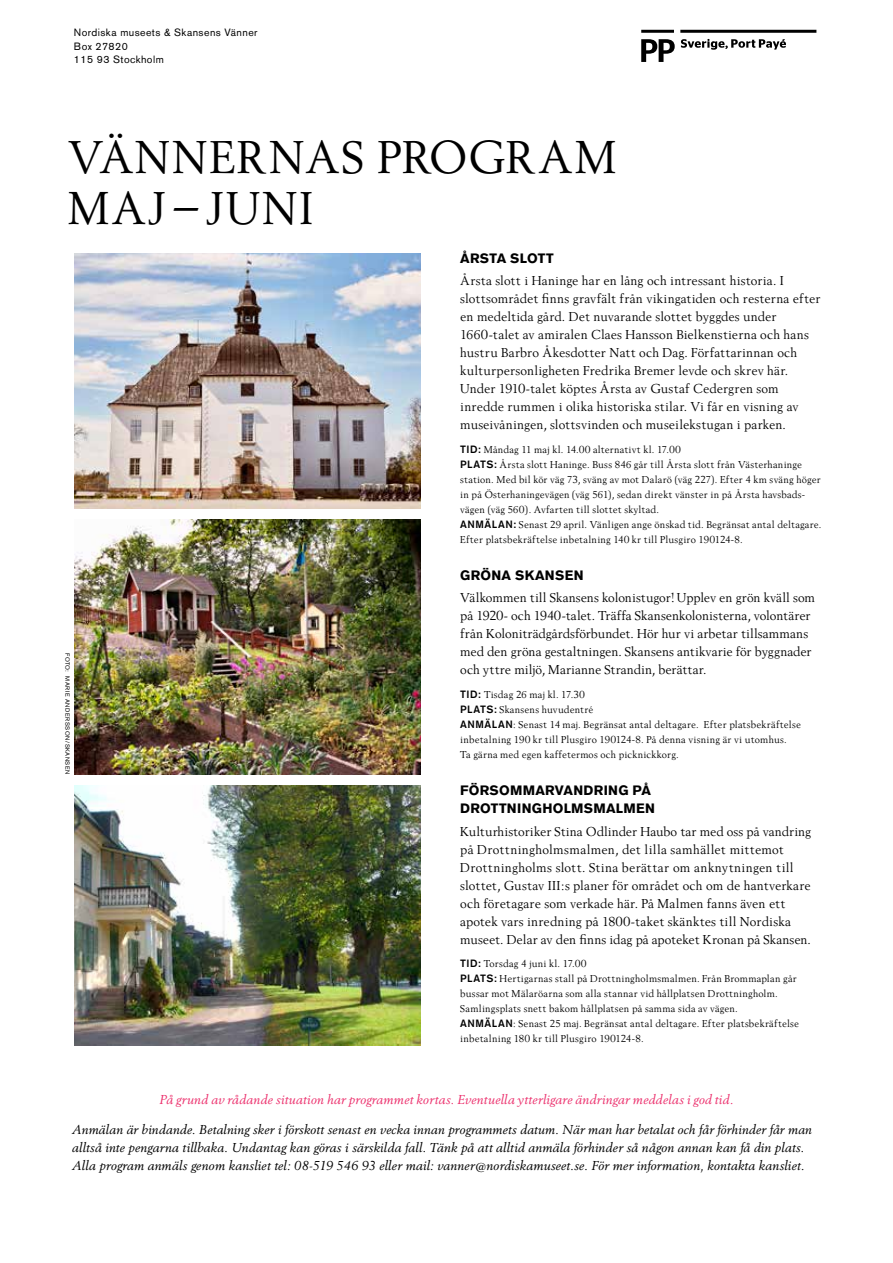
<style>
.page{position:relative;width:893px;height:1263px;background:#fff}
.page>*{position:absolute;margin:0;border:0;box-sizing:border-box;transform-origin:0 0}
.t1{font:48px/51px "Berling";letter-spacing:.04em;color:#000}
.t2{font:13.5px/18px "Berling";letter-spacing:.005em;color:#000}
.t3{font:700 13.5px/18px "Akzidenz Grotesk BQ";letter-spacing:.02em;color:#000}
.t4{font:italic 12.75px/18px "Berling";letter-spacing:.01em;color:#000}
.t5{font:italic 12.75px "Berling";letter-spacing:.02em;color:#ec306d}
.t6{font:10.5px/15px "Berling";letter-spacing:.015em;color:#000}
.t7{font:10.5px/13.5px "Akzidenz Grotesk BQ";letter-spacing:.04em;color:#000}
.t8{font:6px "Akzidenz Grotesk BE";letter-spacing:.09em;color:#000}
.s1{font-family:"Akzidenz Grotesk BE";font-weight:500}
</style>
<div class="page">
<hr style="left:680px;top:30px;width:136px;height:3px;background:#000">
<hr style="left:641px;top:30px;width:33px;height:3px;background:#000">
<svg style="left:681px;top:39px;width:105px;height:11px"></svg>
<svg style="left:641px;top:39px;width:34px;height:23px"></svg>
<img style="left:74px;top:253px;width:347px;height:255px">
<img style="left:74px;top:785px;width:347px;height:260px">
<img style="left:74px;top:519px;width:347px;height:255px">
<p class="t7" style="left:74px;top:26px;width:185px">Nordiska museets &amp; Skansens Vänner<br>Box 27820<br>115 93 Stockholm</p>
<h1 class="t1" style="left:68px;top:131px;width:550px">VÄNNERNAS PROGRAM<br>MAJ – JUNI</h1>
<p class="t3" style="left:460px;top:249px;width:95px">ÅRSTA SLOTT</p>
<p class="t2" style="left:460px;top:271px;width:362px">Årsta slott i Haninge har en lång och intressant historia. I slottsområdet finns gravfält från vikingatiden och resterna efter en medeltida gård. Det nuvarande slottet byggdes under 1660-talet av amiralen Claes Hansson Bielkenstierna och hans hustru Barbro Åkesdotter Natt och Dag. Författarinnan och kulturpersonligheten Fredrika Bremer levde och skrev här.<br>Under 1910-talet köptes Årsta av Gustaf Cedergren som inredde rummen i olika historiska stilar. Vi får en visning av museivåningen, slottsvinden och museilekstugan i parken.</p>
<p class="t6" style="left:460px;top:441px;width:363px"><span class="s1">TID:</span> Måndag 11 maj kl. 14.00 alternativt kl. 17.00<br><span class="s1">PLATS:</span> Årsta slott Haninge. Buss 846 går till Årsta slott från Västerhaninge station. Med bil kör väg 73, sväng av mot Dalarö (väg 227). Efter 4 km sväng höger in på Österhaningevägen (väg 561), sedan direkt vänster in på Årsta havsbads&shy;vägen (väg 560). Avfarten till slottet skyltad.<br><span class="s1">ANMÄLAN:</span> Senast 29 april. Vänligen ange önskad tid. Begränsat antal deltagare.<br>Efter platsbekräftelse inbetalning 140 kr till Plusgiro 190124-8.</p>
<p class="t3" style="left:460px;top:566px;width:125px">GRÖNA SKANSEN</p>
<p class="t2" style="left:460px;top:589px;width:356px">Välkommen till Skansens kolonistugor! Upplev en grön kväll som på 1920- och 1940-talet. Träffa Skansenkolonisterna, volontärer från Koloniträdgårdsförbundet. Hör hur vi arbetar tillsammans med den gröna gestaltningen. Skansens antikvarie för byggnader och yttre miljö, Marianne Strandin, berättar.</p>
<p class="t6" style="left:460px;top:687px;width:342px"><span class="s1">TID:</span> Tisdag 26 maj kl. 17.30<br><span class="s1">PLATS:</span> Skansens huvudentré<br><span class="s1">ANMÄLAN</span>: Senast 14 maj. Begränsat antal deltagare. Efter platsbekräftelse inbetalning 190 kr till Plusgiro 190124-8. På denna visning är vi utomhus.<br>Ta gärna med egen kaffetermos och picknickkorg.</p>
<p class="t3" style="left:460px;top:782px;width:196px">FÖRSOMMARVANDRING PÅ<br>DROTTNINGHOLMSMALMEN</p>
<p class="t2" style="left:460px;top:822px;width:352px">Kulturhistoriker Stina Odlinder Haubo tar med oss på vandring på Drottningholmsmalmen, det lilla samhället mittemot Drottningholms slott. Stina berättar om anknytningen till slottet, Gustav III:s planer för området och om de hantverkare och företagare som verkade här. På Malmen fanns även ett apotek vars inredning på 1800-taket skänktes till Nordiska museet. Delar av den finns idag på apoteket Kronan på Skansen.</p>
<p class="t6" style="left:460px;top:956px;width:340px"><span class="s1">TID:</span> Torsdag 4 juni kl. 17.00<br><span class="s1">PLATS:</span> Hertigarnas stall på Drottningholmsmalmen. Från Brommaplan går bussar mot Mälaröarna som alla stannar vid hållplatsen Drottningholm.<br>Samlingsplats snett bakom hållplatsen på samma sida av vägen.<br><span class="s1">ANMÄLAN</span>: Senast 25 maj. Begränsat antal deltagare. Efter platsbekräftelse inbetalning 180 kr till Plusgiro 190124-8.</p>
<p class="t8" style="left:71px;top:653px;width:123px;rotate:90deg">FOTO: MARIE ANDERSSON/SKANSEN</p>
<p class="t5" style="left:159px;top:1091px;width:576px">På grund av rådande situation har programmet kortas. Eventuella ytterligare ändringar meddelas i god tid.</p>
<p class="t4" style="left:72px;top:1121px;width:741px">Anmälan är bindande. Betalning sker i förskott senast en vecka innan programmets datum. När man har betalat och får förhinder får man alltså inte pengarna tillbaka. Undantag kan göras i särskilda fall. Tänk på att alltid anmäla förhinder så någon annan kan få din plats.<br>Alla program anmäls genom kansliet tel: 08-519 546 93 eller mail: vanner@nordiskamuseet.se. För mer information, kontakta kansliet.</p>
</div>
